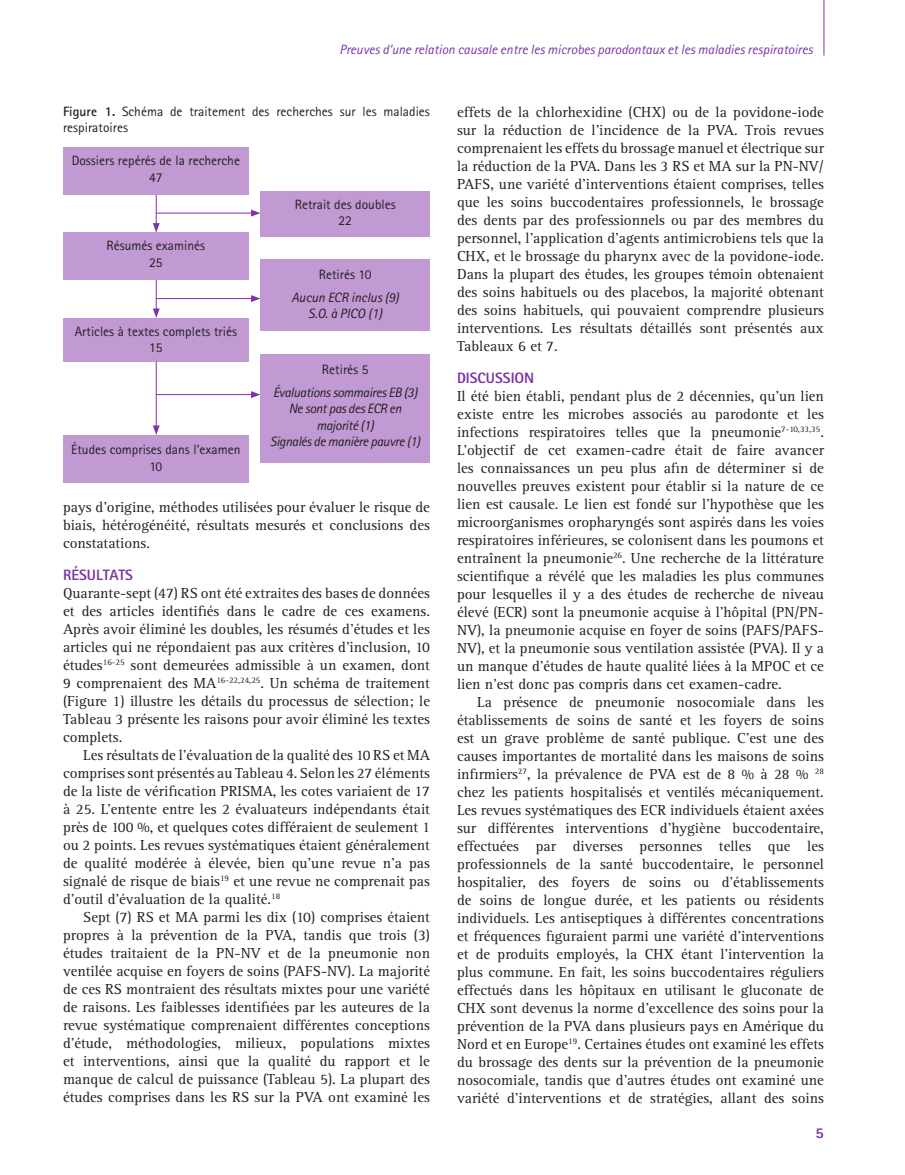
<style>
.page{position:relative;width:905px;height:1175px;background:#fff}
.page>*{position:absolute;margin:0;border:0;box-sizing:border-box;transform-origin:0 0}
.Body{font:15px/18px "Rotis Serif Std";color:#231f20;text-align:justify}
.subheading_1{font:800 15px "Rotis Sans Serif Std";color:#7c35a6}
.Abstract{font:13.5px "Rotis Sans Serif Std";color:#231f20}
.Abstract-2{font:italic 13.5px/16.5px "Rotis Sans Serif Std";letter-spacing:-.025em;color:#231f20;text-align:center}
.t1{font:italic 13.5px "Rotis Sans Serif Std";color:#7c35a6}
.Table_caption{font:13.5px/16.5px "Rotis Sans Serif Std";color:#231f20}
.Abstract-3{font:italic 13.5px "Rotis Sans Serif Std";color:#231f20}
.s1{font-weight:700}
</style>
<div class="page">
<hr style="left:823px;top:0;width:1px;height:56px;background:#7c35a6">
<div style="left:63px;top:147px;width:186px;height:48px;background:#c199d3"></div>
<div style="left:260px;top:191px;width:170px;height:45px;background:#c199d3"></div>
<div style="left:63px;top:318px;width:186px;height:43px;background:#c199d3"></div>
<div style="left:260px;top:354px;width:170px;height:109px;background:#c199d3"></div>
<div style="left:63px;top:232px;width:186px;height:48px;background:#c199d3"></div>
<div style="left:260px;top:260px;width:170px;height:71px;background:#c199d3"></div>
<div style="left:63px;top:435px;width:186px;height:47px;background:#c199d3"></div>
<hr style="left:156px;top:195px;width:1px;height:30px;background:#7c35a6">
<svg style="left:153px;top:223px;width:7px;height:10px"></svg>
<hr style="left:156px;top:280px;width:1px;height:31px;background:#7c35a6">
<svg style="left:153px;top:308px;width:7px;height:10px"></svg>
<hr style="left:156px;top:361px;width:1px;height:67px;background:#7c35a6">
<svg style="left:153px;top:425px;width:7px;height:10px"></svg>
<hr style="left:156px;top:213px;width:97px;height:1px;background:#7c35a6">
<svg style="left:251px;top:210px;width:9px;height:6px"></svg>
<hr style="left:156px;top:298px;width:97px;height:1px;background:#7c35a6">
<svg style="left:251px;top:295px;width:9px;height:7px"></svg>
<hr style="left:156px;top:394px;width:97px;height:1px;background:#7c35a6">
<svg style="left:251px;top:391px;width:9px;height:7px"></svg>
<p class="t1" style="left:339px;top:41px;width:475px">Preuves d’une relation causale entre les microbes parodontaux et les maladies respiratoires</p>
<p class="Table_caption" style="left:63px;top:103px;width:368px"><span class="s1">Figure 1.</span> Schéma de traitement des recherches sur les maladies respiratoires</p>
<p class="Abstract" style="left:72px;top:152px;width:170px">Dossiers repérés de la recherche</p>
<p class="Abstract" style="left:149px;top:169px;width:15px">47</p>
<p class="Abstract" style="left:106px;top:238px;width:100px">Résumés examinés</p>
<p class="Abstract" style="left:149px;top:254px;width:15px">25</p>
<p class="Abstract" style="left:75px;top:323px;width:164px">Articles à textes complets triés</p>
<p class="Abstract" style="left:149px;top:340px;width:15px">15</p>
<p class="Abstract" style="left:71px;top:441px;width:171px">Études comprises dans l’examen</p>
<p class="Abstract" style="left:149px;top:458px;width:15px">10</p>
<p class="Abstract" style="left:295px;top:196px;width:102px">Retrait des doubles</p>
<p class="Abstract" style="left:338px;top:213px;width:15px">22</p>
<p class="Abstract" style="left:319px;top:266px;width:54px">Retirés 10</p>
<p class="Abstract-3" style="left:291px;top:289px;width:109px">Aucun ECR inclus (9)</p>
<p class="Abstract-2" style="left:308px;top:306px;width:76px">S.O. à PICO (1)</p>
<p class="Abstract" style="left:322px;top:361px;width:48px">Retirés 5</p>
<p class="Abstract-2" style="left:273px;top:384px;width:146px">Évaluations sommaires EB (3)</p>
<p class="Abstract-2" style="left:289px;top:400px;width:114px">Ne sont pas des ECR en majorité (1)</p>
<p class="Abstract-2" style="left:270px;top:433px;width:151px">Signalés de manière pauvre (1)</p>
<p class="Body" style="left:63px;top:499px;width:368px">pays d’origine, méthodes utilisées pour évaluer le risque de biais, hétérogénéité, résultats mesurés et conclusions des constatations.</p>
<p class="subheading_1" style="left:63px;top:565px;width:72px">RÉSULTATS</p>
<p class="Body" style="left:63px;top:584px;width:368px">Quarante-sept (47) RS ont été extraites des bases de données et des articles identifiés dans le cadre de ces examens.<br>Après avoir éliminé les doubles, les résumés d’études et les articles qui ne répondaient pas aux critères d’inclusion, 10 études<sup>16-25</sup> sont demeurées admissible à un examen, dont 9 comprenaient des MA<sup>16-22,24,25</sup>. Un schéma de traitement (Figure 1) illustre les détails du processus de sélection; le Tableau 3 présente les raisons pour avoir éliminé les textes complets.</p>
<p class="Body" style="left:63px;top:746px;width:368px;text-indent:20px">Les résultats de l’évaluation de la qualité des 10 RS et MA comprises sont présentés au Tableau 4. Selon les 27 éléments de la liste de vérification PRISMA, les cotes variaient de 17 à 25. L’entente entre les 2 évaluateurs indépendants était près de 100 %, et quelques cotes différaient de seulement 1 ou 2 points. Les revues systématiques étaient généralement de qualité modérée à élevée, bien qu’une revue n’a pas signalé de risque de biais<sup>19</sup> et une revue ne comprenait pas d’outil d’évaluation de la qualité.<sup>18</sup></p>
<p class="Body" style="left:63px;top:908px;width:368px;text-indent:20px">Sept (7) RS et MA parmi les dix (10) comprises étaient propres à la prévention de la PVA, tandis que trois (3) études traitaient de la PN-NV et de la pneumonie non ventilée acquise en foyers de soins (PAFS-NV). La majorité de ces RS montraient des résultats mixtes pour une variété de raisons. Les faiblesses identifiées par les auteures de la revue systématique comprenaient différentes conceptions d’étude, méthodologies, milieux, populations mixtes et interventions, ainsi que la qualité du rapport et le manque de calcul de puissance (Tableau 5). La plupart des études comprises dans les RS sur la PVA ont examiné les</p>
<p class="Body" style="left:457px;top:103px;width:368px">effets de la chlorhexidine (CHX) ou de la povidone-iode sur la réduction de l’incidence de la PVA. Trois revues comprenaient les effets du brossage manuel et électrique sur la réduction de la PVA. Dans les 3 RS et MA sur la PN-NV/ PAFS, une variété d’interventions étaient comprises, telles que les soins buccodentaires professionnels, le brossage des dents par des professionnels ou par des membres du personnel, l’application d’agents antimicrobiens tels que la CHX, et le brossage du pharynx avec de la povidone-iode.<br>Dans la plupart des études, les groupes témoin obtenaient des soins habituels ou des placebos, la majorité obtenant des soins habituels, qui pouvaient comprendre plusieurs interventions. Les résultats détaillés sont présentés aux Tableaux 6 et 7.</p>
<p class="subheading_1" style="left:457px;top:368px;width:79px">DISCUSSION</p>
<p class="Body" style="left:457px;top:387px;width:368px">Il été bien établi, pendant plus de 2 décennies, qu’un lien existe entre les microbes associés au parodonte et les infections respiratoires telles que la pneumonie<sup>7-10,33,35</sup>.<br>L’objectif de cet examen-cadre était de faire avancer les connaissances un peu plus afin de déterminer si de nouvelles preuves existent pour établir si la nature de ce lien est causale. Le lien est fondé sur l’hypothèse que les microorganismes oropharyngés sont aspirés dans les voies respiratoires inférieures, se colonisent dans les poumons et entraînent la pneumonie<sup>26</sup>. Une recherche de la littérature scientifique a révélé que les maladies les plus communes pour lesquelles il y a des études de recherche de niveau élevé (ECR) sont la pneumonie acquise à l’hôpital (PN/PN-NV), la pneumonie acquise en foyer de soins (PAFS/PAFS-NV), et la pneumonie sous ventilation assistée (PVA). Il y a un manque d’études de haute qualité liées à la MPOC et ce lien n’est donc pas compris dans cet examen-cadre.</p>
<p class="Body" style="left:457px;top:693px;width:368px;text-indent:20px">La présence de pneumonie nosocomiale dans les établissements de soins de santé et les foyers de soins est un grave problème de santé publique. C’est une des causes importantes de mortalité dans les maisons de soins infirmiers<sup>27</sup>, la prévalence de PVA est de 8 % à 28 % <sup>28 </sup>chez les patients hospitalisés et ventilés mécaniquement.<br>Les revues systématiques des ECR individuels étaient axées sur différentes interventions d’hygiène buccodentaire, effectuées par diverses personnes telles que les professionnels de la santé buccodentaire, le personnel hospitalier, des foyers de soins ou d’établissements de soins de longue durée, et les patients ou résidents individuels. Les antiseptiques à différentes concentrations et fréquences figuraient parmi une variété d’interventions et de produits employés, la CHX étant l’intervention la plus commune. En fait, les soins buccodentaires réguliers effectués dans les hôpitaux en utilisant le gluconate de CHX sont devenus la norme d’excellence des soins pour la prévention de la PVA dans plusieurs pays en Amérique du Nord et en Europe<sup>19</sup>. Certaines études ont examiné les effets du brossage des dents sur la prévention de la pneumonie nosocomiale, tandis que d’autres études ont examiné une variété d’interventions et de stratégies, allant des soins</p>
<p class="subheading_1" style="left:815px;top:1123px;width:10px">5</p>
</div>
